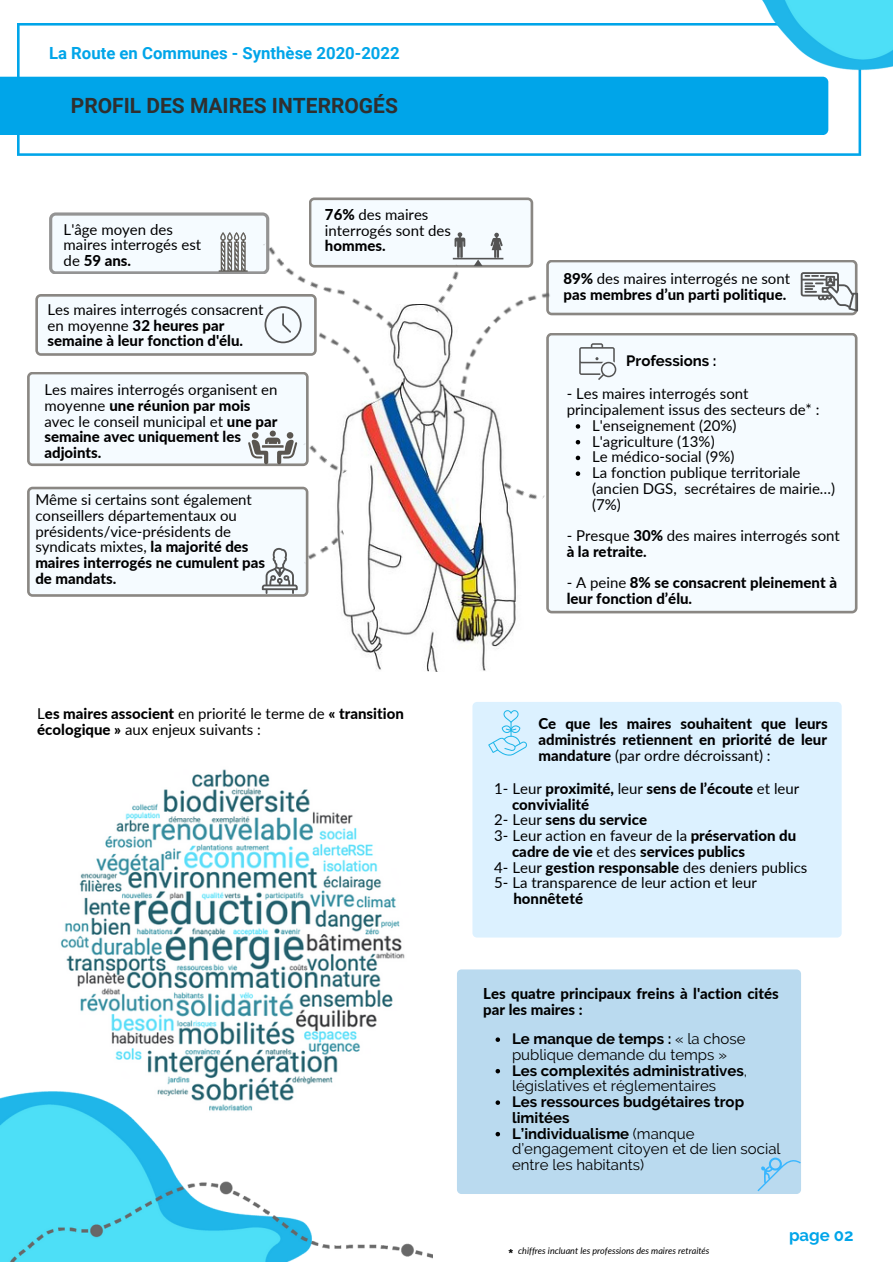
<style>
.page{position:relative;width:893px;height:1264px;background:#fff}
.page>*{position:absolute;margin:0;border:0;box-sizing:border-box;transform-origin:0 0}
.t1{font:700 21px "Roboto";color:#302f2f}
.t2{font:700 18px "Raleway";color:#000}
.t3{font:700 16.65px "Roboto";color:#00a5e9}
.t4{font:700 16.65px "Raleway";color:#00a5e9}
.t5{font:15px/15.8px "Lato";color:#000}
.t6{font:800 15px/15.8px "Lato";color:#000}
.t7{font:15px/15.8px "Raleway";color:#000}
.t8{font:700 15px "Raleway";color:#000}
.t9{font:italic 9px "Lato";color:#000}
.s1{font-weight:800}
.s2{font-weight:400}
.s3{font-weight:700}
</style>
<div class="page">
<img style="left:168px;top:315px;width:518px;height:356px">
<img style="left:501px;top:465px;width:45px;height:46px">
<img style="left:60px;top:769px;width:345px;height:309px">
<img style="left:0;top:1078px;width:432px;height:183px">
<svg style="left:17px;top:23px;width:844px;height:133px"></svg>
<img style="left:563px;top:0;width:329px;height:80px">
<div style="left:0;top:77px;width:828px;height:58px;background:#00a5e9"></div>
<svg style="left:49px;top:212px;width:220px;height:62px"></svg>
<svg style="left:309px;top:197px;width:224px;height:70px"></svg>
<svg style="left:556px;top:260px;width:302px;height:55px"></svg>
<svg style="left:35px;top:294px;width:280px;height:62px"></svg>
<div style="left:546px;top:333px;width:311px;height:280px;background:#f5fbff"></div>
<svg style="left:579px;top:343px;width:37px;height:37px"></svg>
<svg style="left:27px;top:486px;width:281px;height:111px"></svg>
<svg style="left:27px;top:372px;width:281px;height:94px"></svg>
<img style="left:373px;top:215px;width:118px;height:118px">
<img style="left:279px;top:391px;width:129px;height:108px">
<img style="left:275px;top:458px;width:83px;height:133px">
<img style="left:442px;top:260px;width:114px;height:142px">
<img style="left:315px;top:315px;width:98px;height:96px">
<img style="left:236px;top:221px;width:112px;height:112px">
<img style="left:349px;top:288px;width:46px;height:46px">
<div style="left:472px;top:702px;width:370px;height:236px;background:#dcf1ff"></div>
<svg style="left:488px;top:710px;width:39px;height:47px;background:#c2e8fb"></svg>
<div style="left:457px;top:969px;width:344px;height:225px;background:#badaef"></div>
<svg style="left:757px;top:1157px;width:43px;height:34px"></svg>
<svg style="left:575px;top:424px;width:5px;height:4px"></svg>
<svg style="left:575px;top:440px;width:5px;height:4px"></svg>
<svg style="left:575px;top:455px;width:5px;height:5px"></svg>
<svg style="left:575px;top:471px;width:5px;height:5px"></svg>
<svg style="left:495px;top:1037px;width:5px;height:4px"></svg>
<svg style="left:495px;top:1068px;width:5px;height:5px"></svg>
<svg style="left:495px;top:1100px;width:5px;height:4px"></svg>
<svg style="left:495px;top:1131px;width:5px;height:5px"></svg>
<p class="t3" style="left:49px;top:43px;width:352px">La Route en Communes - Synthèse 2020-2022</p>
<h1 class="t1" style="left:71px;top:93px;width:328px">PROFIL DES MAIRES INTERROGÉS</h1>
<p class="t5" style="left:64px;top:221px;width:139px">L'âge moyen des maires interrogés est de <span class="s1">59 ans.</span></p>
<p class="t5" style="left:48px;top:301px;width:217px">Les maires interrogés consacrent en moyenne <span class="s1">32 heures par semaine à leur fonction d'élu.</span></p>
<p class="t5" style="left:44px;top:381px;width:235px">Les maires interrogés organisent en moyenne <span class="s1">une réunion par mois </span>avec le conseil municipal et <span class="s1">une par semaine avec uniquement les adjoints.</span></p>
<p class="t5" style="left:35px;top:491px;width:231px">Même si certains sont également conseillers départementaux ou présidents/vice-présidents de syndicats mixtes, <span class="s1">la majorité des maires interrogés ne cumulent pas de mandats.</span></p>
<p class="t5" style="left:325px;top:206px;width:127px"><span class="s1">76%</span> des maires interrogés sont des</p>
<p class="t6" style="left:325px;top:237px;width:62px">hommes.</p>
<p class="t6" style="left:563px;top:270px;width:228px">89% <span class="s2">des maires interrogés ne sont </span>pas membres d’un parti politique.</p>
<p class="t8" style="left:626px;top:352px;width:92px">Professions :</p>
<p class="t5" style="left:566px;top:386px;width:254px">- Les maires interrogés sont principalement issus des secteurs de* :</p>
<p class="t5" style="left:592px;top:417px;width:244px">L'enseignement (20%)<br>L'agriculture (13%)<br>Le médico-social (9%)<br>La fonction publique territoriale (ancien DGS, secrétaires de mairie…) (7%)</p>
<p class="t5" style="left:566px;top:527px;width:275px">- Presque <span class="s1">30%</span> des maires interrogés sont <span class="s1">à la retraite.</span></p>
<p class="t6" style="left:566px;top:574px;width:272px"><span class="s2">- A peine</span> 8% se consacrent pleinement à leur fonction d’élu.</p>
<p class="t6" style="left:37px;top:705px;width:368px"><span class="s2">L</span>es maires associent <span class="s2">en priorité le terme de</span> « transition écologique » <span class="s2">aux enjeux suivants :</span></p>
<p class="t6" style="left:538px;top:715px;width:291px;text-align:justify">Ce que les maires souhaitent que leurs administrés retiennent en priorité de leur mandature <span class="s2">(par ordre décroissant) :</span></p>
<p class="t6" style="left:494px;top:780px;width:306px"><span class="s2">1- Leur</span> proximité, <span class="s2">leur</span> sens de l’écoute <span class="s2">et leur</span></p>
<p class="t6" style="left:512px;top:795px;width:79px">convivialité</p>
<p class="t6" style="left:494px;top:811px;width:154px"><span class="s2">2- Leur</span> sens du service</p>
<p class="t5" style="left:494px;top:827px;width:303px">3- Leur action en faveur de la <span class="s1">préservation du</span></p>
<p class="t6" style="left:512px;top:843px;width:234px">cadre de vie <span class="s2">et des</span> services publics</p>
<p class="t5" style="left:494px;top:858px;width:314px">4- Leur <span class="s1">gestion responsable</span> des deniers publics</p>
<p class="t5" style="left:494px;top:874px;width:264px">5- La transparence de leur action et leur</p>
<p class="t6" style="left:513px;top:890px;width:71px">honnêteté</p>
<p class="t6" style="left:483px;top:985px;width:297px">Les quatre principaux freins à l'action cités par les maires :</p>
<p class="t7" style="left:512px;top:1030px;width:237px"><span class="s3">Le manque de temps :</span> « la chose publique demande du temps »<br><span class="s3">Les complexités administratives</span>, législatives et réglementaires</p>
<p class="t7" style="left:512px;top:1093px;width:270px"><span class="s3">Les ressources budgétaires trop limitées<br>L’individualisme</span> (manque d’engagement citoyen et de lien social entre les habitants)</p>
<p class="t9" style="left:518px;top:1244px;width:193px">chiffres incluant les professions des maires retraités</p>
<p class="t2" style="left:507px;top:1244px;width:8px">*</p>
<p class="t4" style="left:789px;top:1225px;width:66px">page 02</p>
</div>
